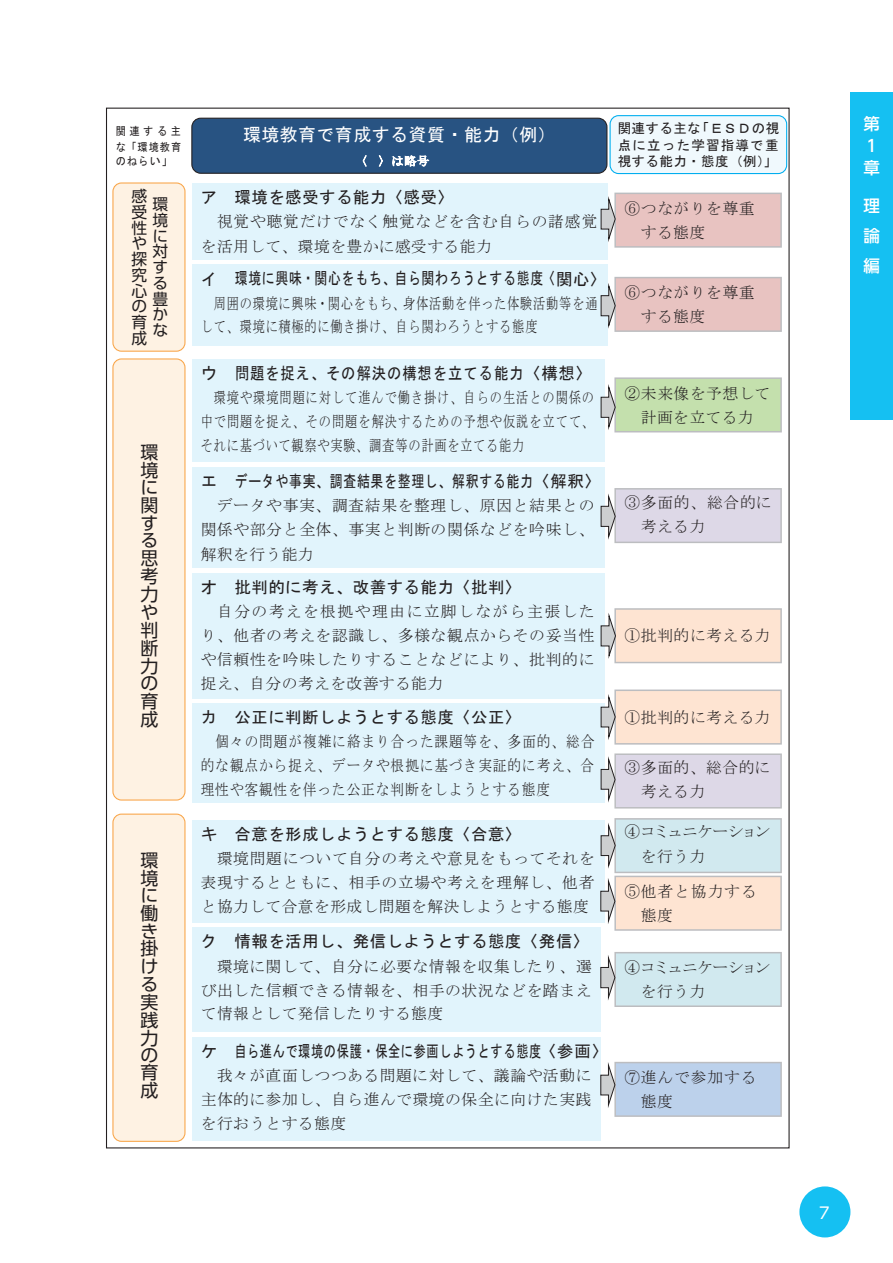
<style>
.page{position:relative;width:893px;height:1263px;background:#fff}
.page>*{position:absolute;margin:0;border:0;box-sizing:border-box;transform-origin:0 0}
.t1{font:18px/17.9px "UD Shin Go Pro";color:#231f20;text-align:justify}
.t2{font:18px "MS Gothic";letter-spacing:.02em;color:#fff}
.t3{font:16.5px "MS Gothic";letter-spacing:.03em;color:#231f20}
.t4{font:16.5px "MS Gothic";letter-spacing:.06em;color:#231f20}
.t5{font:16.5px "MS Gothic";letter-spacing:.055em;color:#231f20}
.t6{font:500 16.5px/22px "UD Shin Go Pro";color:#fff}
.t7{font:15.9px "UD Shin Go Pro";color:#fff}
.t8{font:15.75px/24px "MS Mincho";letter-spacing:.05em;color:#231f20;text-align:justify}
.t9{font:15.75px/24.3px "MS Mincho";letter-spacing:.05em;color:#231f20;scale:.77 1}
.t10{font:15.75px/24px "MS Mincho";letter-spacing:.05em;color:#231f20;text-align:justify;scale:.86 1}
.t11{font:15.75px/24.2px "MS Mincho";letter-spacing:.03em;color:#231f20}
.t12{font:15.75px/24.5px "MS Mincho";letter-spacing:-.045em;color:#231f20}
.t13{font:15.75px/15.8px "UD Shin Go Pro";color:#231f20;text-align:justify}
.t14{font:13.5px/16.4px "MS Gothic";letter-spacing:.04em;color:#231f20;text-align:justify}
.t15{font:11.25px/15px "MS Gothic";letter-spacing:.09em;color:#231f20;text-align:justify;scale:.91 1}
</style>
<div class="page">
<div style="left:799px;top:1186px;width:51px;height:51px;background:#15c0f2;border-radius:50%"></div>
<div style="left:850px;top:92px;width:43px;height:328px;background:#15c0f2"></div>
<div style="left:113px;top:814px;width:72px;height:327px;background:#fef2e3;border-radius:9px"></div>
<div style="left:112px;top:813px;width:73px;height:329px;border:1px solid #f9a64a;border-radius:9px"></div>
<div style="left:610px;top:116px;width:177px;height:58px;background:#f0f9fd;border-radius:9px"></div>
<div style="left:610px;top:115px;width:177px;height:59px;border:1px solid #00aeef;border-radius:9px"></div>
<div style="left:192px;top:183px;width:415px;height:77px;background:#e1f4fc"></div>
<div style="left:192px;top:264px;width:415px;height:82px;background:#e1f4fc"></div>
<div style="left:192px;top:359px;width:412px;height:102px;background:#e1f4fc"></div>
<div style="left:192px;top:467px;width:412px;height:100px;background:#e1f4fc"></div>
<div style="left:192px;top:573px;width:412px;height:125px;background:#e1f4fc"></div>
<div style="left:192px;top:1037px;width:409px;height:104px;background:#e1f4fc"></div>
<div style="left:192px;top:703px;width:412px;height:99px;background:#e1f4fc"></div>
<div style="left:192px;top:820px;width:412px;height:102px;background:#e1f4fc"></div>
<div style="left:192px;top:927px;width:409px;height:105px;background:#e1f4fc"></div>
<div style="left:192px;top:118px;width:415px;height:55px;background:#285382;border-radius:9px"></div>
<div style="left:191px;top:118px;width:416px;height:56px;border:1px solid #231f20;border-radius:9px"></div>
<svg style="left:363px;top:155px;width:3px;height:12px"></svg>
<svg style="left:379px;top:155px;width:4px;height:12px"></svg>
<svg style="left:393px;top:155px;width:36px;height:11px"></svg>
<div style="left:113px;top:183px;width:72px;height:168px;background:#fef2e3;border-radius:9px"></div>
<div style="left:112px;top:182px;width:73px;height:170px;border:1px solid #f9a64a;border-radius:9px"></div>
<div style="left:113px;top:359px;width:72px;height:441px;background:#fef2e3;border-radius:9px"></div>
<div style="left:112px;top:358px;width:73px;height:442px;border:1px solid #f9a64a;border-radius:9px"></div>
<svg style="left:600px;top:277px;width:182px;height:55px;background:#e2c3c2"></svg>
<svg style="left:600px;top:193px;width:182px;height:55px;background:#e3c4c2"></svg>
<svg style="left:600px;top:377px;width:182px;height:55px;background:#c4ddb1"></svg>
<svg style="left:600px;top:488px;width:182px;height:55px;background:#d9d5e2"></svg>
<svg style="left:600px;top:608px;width:182px;height:55px;background:#f6e0d1"></svg>
<svg style="left:600px;top:689px;width:182px;height:56px;background:#f5e0d1"></svg>
<svg style="left:600px;top:753px;width:182px;height:55px;background:#dad6e3"></svg>
<svg style="left:600px;top:818px;width:182px;height:113px;background:#e3e3de"></svg>
<svg style="left:600px;top:952px;width:182px;height:55px;background:#cfe4e9"></svg>
<svg style="left:600px;top:1062px;width:182px;height:55px;background:#bdcfe6"></svg>
<p class="t15" style="left:116px;top:124px;width:73px">関連する主な「環境教育のねらい」</p>
<p class="t13" style="left:131px;top:188px;width:17px">感受性や探究心の育成</p>
<p class="t13" style="left:152px;top:196px;width:17px">環境に対する豊かな</p>
<p class="t1" style="left:140px;top:442px;width:19px">環境に関する思考力や判断力の育成</p>
<p class="t1" style="left:140px;top:850px;width:19px">環境に働き掛ける実践力の育成</p>
<p class="t2" style="left:243px;top:126px;width:314px">環境教育で育成する資質・能力（例）</p>
<p class="t3" style="left:201px;top:189px;width:254px">ア 環境を感受する能力〈感受〉</p>
<p class="t8" style="left:201px;top:209px;width:398px;line-height:24.5px;text-indent:16px">視覚や聴覚だけでなく触覚などを含む自らの諸感覚を活用して、環境を豊かに感受する能力</p>
<p class="t4" style="left:201px;top:270px;width:407px">イ 環境に興味・関心をもち、自ら関わろうとする態度〈関心〉</p>
<p class="t9" style="left:201px;top:291px;width:517px;line-height:23.7px;text-indent:13px">周囲の環境に興味・関心をもち、身体活動を伴った体験活動等を通して、環境に積極的に働き掛け、自ら関わろうとする態度</p>
<p class="t5" style="left:201px;top:365px;width:393px">ウ 問題を捉え、その解決の構想を立てる能力〈構想〉</p>
<p class="t9" style="left:201px;top:385px;width:512px;text-align:justify;text-indent:13px">環境や環境問題に対して進んで働き掛け、自らの生活との関係の中で問題を捉え、その問題を解決するための予想や仮説を立てて、それに基づいて観察や実験、調査等の計画を立てる能力</p>
<p class="t4" style="left:201px;top:473px;width:402px">エ データや事実、調査結果を整理し、解釈する能力〈解釈〉</p>
<p class="t8" style="left:201px;top:494px;width:395px;text-indent:16px">データや事実、調査結果を整理し、原因と結果との関係や部分と全体、事実と判断の関係などを吟味し、解釈を行う能力</p>
<p class="t3" style="left:201px;top:579px;width:322px">オ 批判的に考え、改善する能力〈批判〉</p>
<p class="t8" style="left:201px;top:599px;width:395px;text-indent:16px">自分の考えを根拠や理由に立脚しながら主張したり、他者の考えを認識し、多様な観点からその妥当性や信頼性を吟味したりすることなどにより、批判的に捉え、自分の考えを改善する能力</p>
<p class="t3" style="left:201px;top:709px;width:322px">カ 公正に判断しようとする態度〈公正〉</p>
<p class="t10" style="left:201px;top:730px;width:459px;text-indent:15px">個々の問題が複雑に絡まり合った課題等を、多面的、総合的な観点から捉え、データや根拠に基づき実証的に考え、合理性や客観性を伴った公正な判断をしようとする態度</p>
<p class="t3" style="left:201px;top:826px;width:322px">キ 合意を形成しようとする態度〈合意〉</p>
<p class="t8" style="left:201px;top:847px;width:396px;text-indent:16px">環境問題について自分の考えや意見をもってそれを表現するとともに、相手の立場や考えを理解し、他者と協力して合意を形成し問題を解決しようとする態度</p>
<p class="t3" style="left:201px;top:933px;width:390px">ク 情報を活用し、発信しようとする態度〈発信〉</p>
<p class="t8" style="left:201px;top:954px;width:392px;text-indent:16px">環境に関して、自分に必要な情報を収集したり、選び出した信頼できる情報を、相手の状況などを踏まえて情報として発信したりする態度</p>
<p class="t4" style="left:201px;top:1043px;width:409px">ケ 自ら進んで環境の保護・保全に参画しようとする態度〈参画〉</p>
<p class="t8" style="left:201px;top:1064px;width:392px;text-indent:16px">我々が直面しつつある問題に対して、議論や活動に主体的に参加し、自ら進んで環境の保全に向けた実践を行おうとする態度</p>
<p class="t14" style="left:618px;top:120px;width:163px">関連する主な「ＥＳＤの視点に立った学習指導で重視する能力・態度（例）」</p>
<p class="t11" style="left:641px;top:196px;width:115px;text-indent:-16px">⑥つながりを尊重する態度</p>
<p class="t11" style="left:641px;top:281px;width:115px;line-height:23.7px;text-indent:-16px">⑥つながりを尊重する態度</p>
<p class="t11" style="left:624px;top:381px;width:147px;line-height:23.7px;text-align:center">②未来像を予想して計画を立てる力</p>
<p class="t8" style="left:641px;top:491px;width:132px;text-indent:-16px">③多面的、総合的に考える力</p>
<p class="t11" style="left:624px;top:623px;width:147px">①批判的に考える力</p>
<p class="t11" style="left:624px;top:706px;width:147px">①批判的に考える力</p>
<p class="t11" style="left:641px;top:755px;width:131px;text-indent:-16px">③多面的、総合的に考える力</p>
<p class="t12" style="left:641px;top:819px;width:131px;text-indent:-16px">④コミュニケーションを行う力</p>
<p class="t8" style="left:641px;top:879px;width:118px;text-indent:-16px">⑤他者と協力する態度</p>
<p class="t12" style="left:641px;top:955px;width:131px;text-indent:-16px">④コミュニケーションを行う力</p>
<p class="t8" style="left:641px;top:1065px;width:117px;text-indent:-16px">⑦進んで参加する態度</p>
<p class="t6" style="left:863px;top:112px;width:17px">第<br>１章</p>
<p class="t6" style="left:863px;top:191px;width:18px;line-height:29.7px;text-align:justify">理論編</p>
<p class="t7" style="left:819px;top:1199px;width:12px">7</p>
</div>
